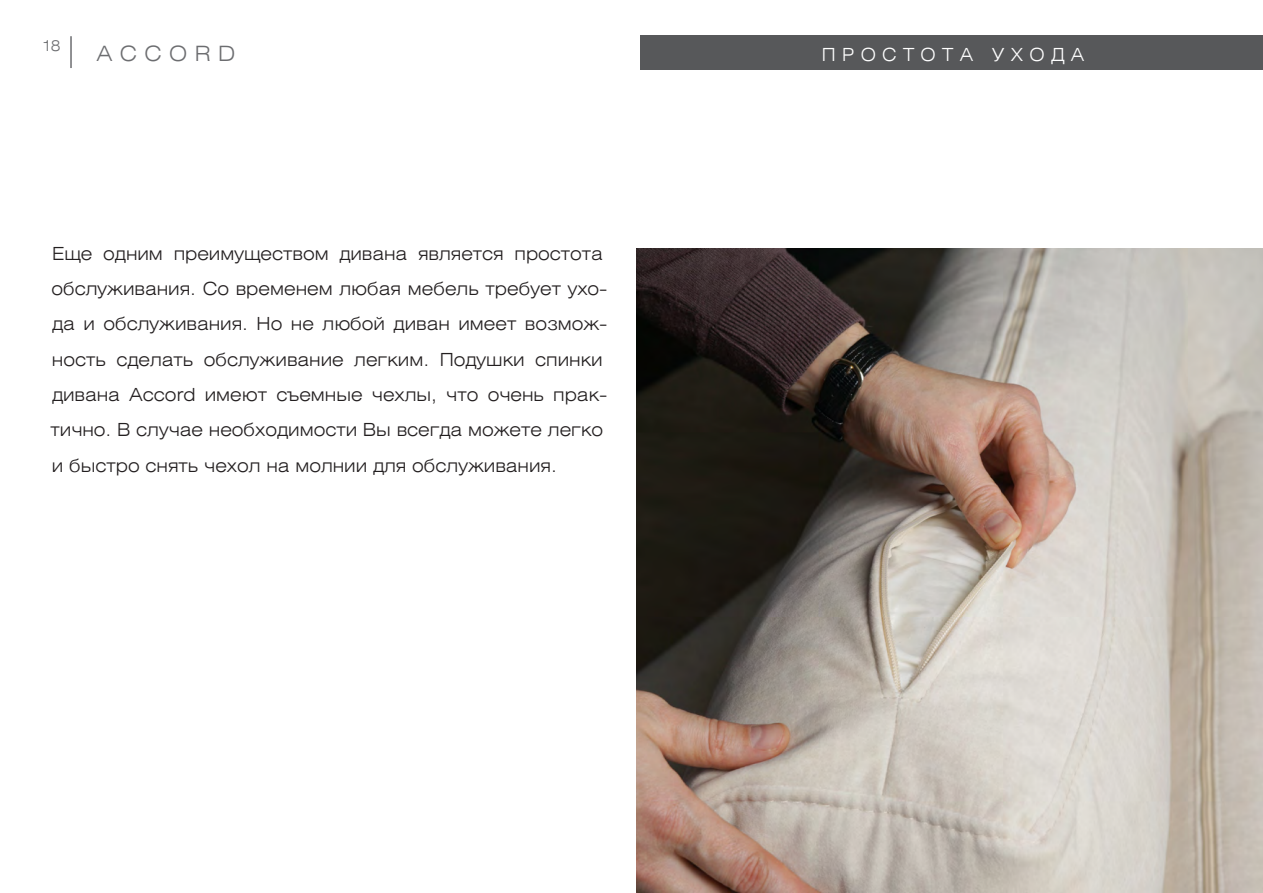
<style>
.page{position:relative;width:1263px;height:893px;background:#fff}
.page>*{position:absolute;margin:0;border:0;box-sizing:border-box;transform-origin:0 0}
.t1{font:21px "Helios Ext Light C";letter-spacing:.36em;color:#6c6d70}
.t2{font:18px/35.2px "Helios Ext Light C";color:#231f20}
.t3{font:18px "Helios Ext Light C";letter-spacing:.36em;color:#fff}
.t4{font:15px "Helios Ext Light C";color:#6c6d70}
</style>
<div class="page">
<div style="left:640px;top:35px;width:623px;height:35px;background:#57585a"></div>
<img style="left:636px;top:249px;width:627px;height:644px">
<hr style="left:70px;top:36px;width:2px;height:32px;background:#6c6d70">
<p class="t4" style="left:43px;top:36px;width:19px">18</p>
<p class="t1" style="left:97px;top:41px;width:140px">ACCORD</p>
<p class="t2" style="left:51px;top:235px;width:558px">Еще одним преимуществом дивана является простота обслуживания. Со временем любая мебель требует ухо&shy;да и обслуживания. Но не любой диван имеет возмож&shy;ность сделать обслуживание легким. Подушки спинки дивана Accord имеют съемные чехлы, что очень прак&shy;тично. В случае необходимости Вы всегда можете легко и быстро снять чехол на молнии для обслуживания.</p>
<p class="t3" style="left:822px;top:43px;width:264px">ПРОСТОТА УХОДА</p>
</div>
